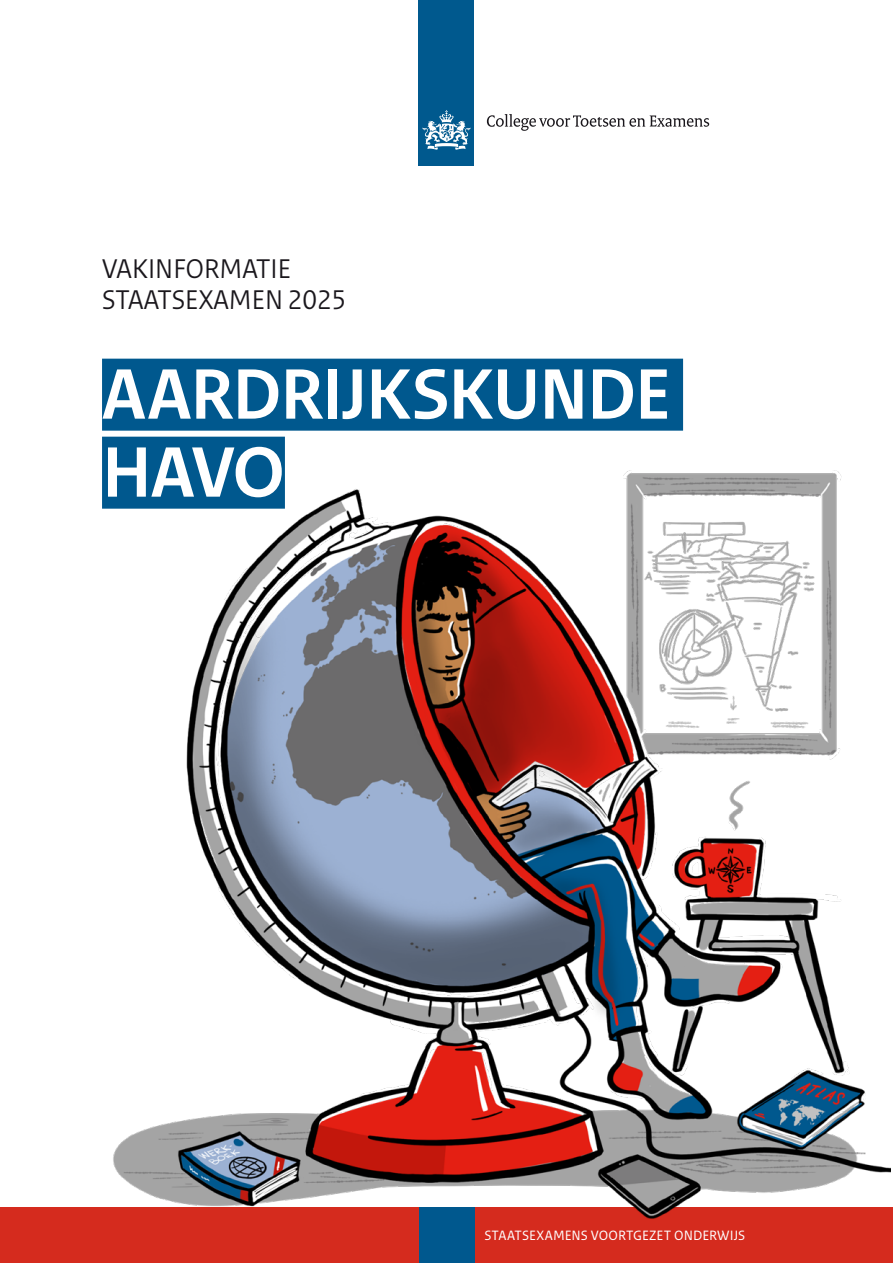
<style>
.page{position:relative;width:893px;height:1263px;background:#fff}
.page>*{position:absolute;margin:0;border:0;box-sizing:border-box;transform-origin:0 0}
.H1_titel{font:700 75px/78px "Rijksoverheid Sans Heading";letter-spacing:-.015em;color:#fff}
.P_subtitel{font:28.5px/31.5px "Rijksoverheid Sans Heading";color:#1a171c}
.t1{font:14.25px "Rijksoverheid Sans Text";letter-spacing:.005em;color:#fff}
</style>
<div class="page">
<div style="left:0;top:1208px;width:893px;height:55px;background:#d52b1e"></div>
<div style="left:419px;top:0;width:55px;height:165px;background:#00598e"></div>
<svg style="left:423px;top:110px;width:47px;height:40px"></svg>
<svg style="left:487px;top:114px;width:222px;height:17px"></svg>
<div style="left:102px;top:359px;width:581px;height:72px;background:#00588e"></div>
<div style="left:102px;top:437px;width:183px;height:72px;background:#00588e"></div>
<img style="left:2px;top:452px;width:889px;height:810px">
<p class="P_subtitel" style="left:102px;top:253px;width:246px">VAKINFORMATIE<br>STAATSEXAMEN 2025</p>
<h1 class="H1_titel" style="left:102px;top:357px;width:570px">AARDRIJKSKUNDE<br>HAVO</h1>
<p class="t1" style="left:484px;top:1227px;width:263px">STAATSEXAMENS VOORTGEZET ONDERWIJS</p>
</div>
